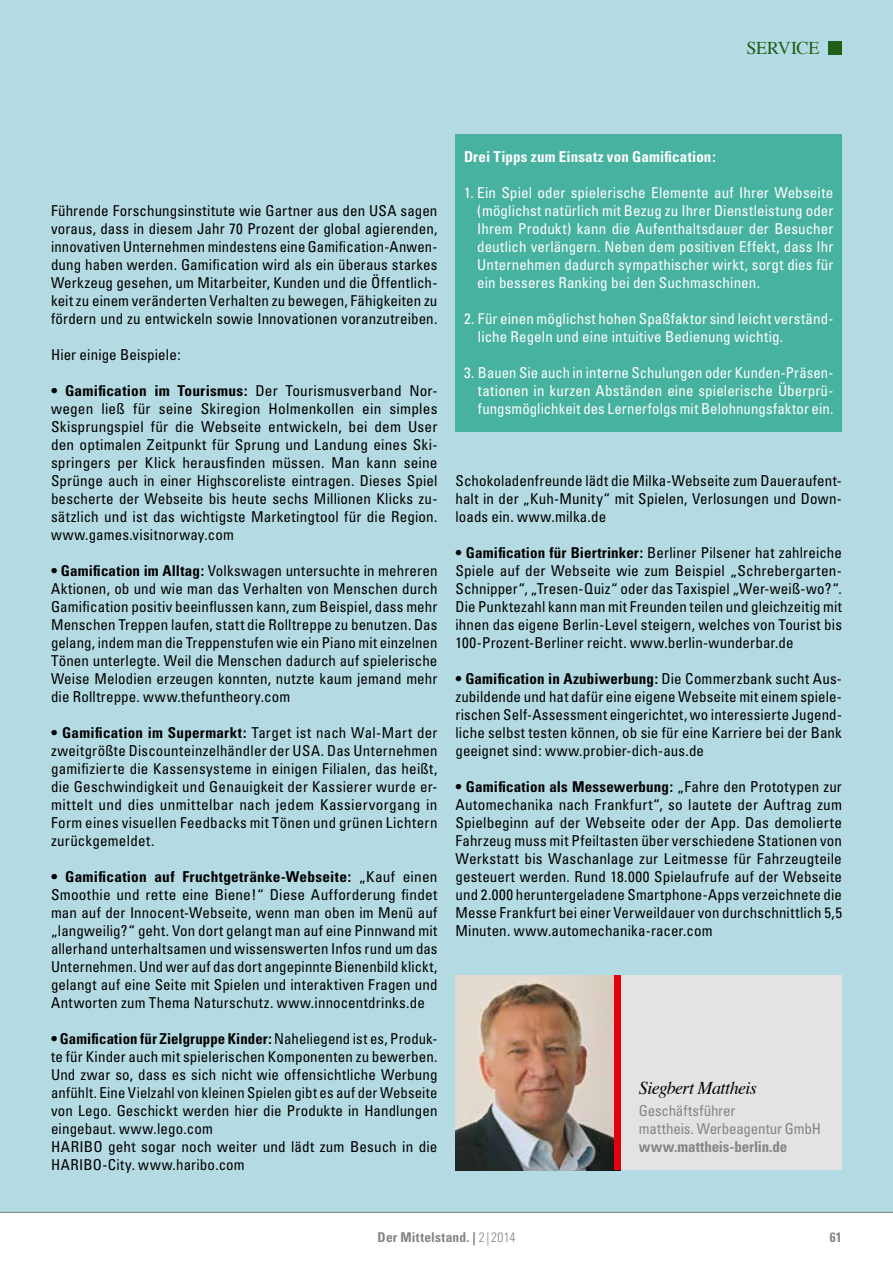
<style>
.page{position:relative;width:893px;height:1263px;background:#fff}
.page>*{position:absolute;margin:0;border:0;box-sizing:border-box;transform-origin:0 0}
.t1{font:italic 18px "Times";letter-spacing:-.035em;color:#000}
.t2{font:18px "Times";letter-spacing:-.01em;color:#1f5f1a}
.t3{font:condensed 15px/18px "Univers";letter-spacing:.01em;color:#000;text-align:justify}
.t4{font:condensed 15px/18px "Univers";letter-spacing:.005em;color:#fff;text-align:justify}
.t5{font:condensed 15px/18px "Univers";letter-spacing:-.015em;color:#848584}
.t6{font:700 condensed 15px "Univers";letter-spacing:.01em;color:#fff}
.t7{font:700 condensed 15px "Univers";letter-spacing:-.01em;color:#848584}
.t8{font:700 condensed 13.5px "Univers";letter-spacing:.015em;color:#848584}
.s1{font-weight:700}
.s2{font-weight:300}
</style>
<div class="page">
<div style="left:0;top:0;width:893px;height:1212px;background:#b4dbe3"></div>
<div style="left:572px;top:975px;width:270px;height:195px;background:#e3e3e3"></div>
<img style="left:455px;top:975px;width:166px;height:195px">
<div style="left:614px;top:975px;width:6px;height:195px;background:#e3000f"></div>
<div style="left:455px;top:134px;width:387px;height:298px;background:#47b2a0"></div>
<div style="left:828px;top:41px;width:14px;height:14px;background:#1f5f1a"></div>
<hr style="left:0;top:1212px;width:893px;height:1px;background:#848584">
<p class="t2" style="left:746px;top:31px;width:75px">SERVICE</p>
<p class="t3" style="left:51px;top:201px;width:388px">Führende Forschungsinstitute wie Gartner aus den USA sagen voraus, dass in diesem Jahr 70 Prozent der global agierenden, innovativen Unternehmen mindestens eine Gamification-Anwen&shy;dung haben werden. Gamification wird als ein überaus starkes Werkzeug gesehen, um Mitarbeiter, Kunden und die Öffentlich&shy;keit zu einem veränderten Verhalten zu bewegen, Fähigkeiten zu fördern und zu entwickeln sowie Innovationen voranzutreiben.</p>
<p class="t3" style="left:51px;top:345px;width:131px">Hier einige Beispiele:</p>
<p class="t3" style="left:51px;top:381px;width:388px"><span class="s1">• Gamification im Tourismus:</span> Der Tourismusverband Nor&shy;wegen ließ für seine Skiregion Holmenkollen ein simples Skisprungspiel für die Webseite entwickeln, bei dem User den optimalen Zeitpunkt für Sprung und Landung eines Ski&shy;springers per Klick herausfinden müssen. Man kann seine Sprünge auch in einer Highscoreliste eintragen. Dieses Spiel bescherte der Webseite bis heute sechs Millionen Klicks zu&shy;sätzlich und ist das wichtigste Marketingtool für die Region. www.games.visitnorway.com</p>
<p class="t3" style="left:51px;top:561px;width:388px"><span class="s1">• Gamification im Alltag:</span> Volkswagen untersuchte in mehreren Aktionen, ob und wie man das Verhalten von Menschen durch Gamification positiv beeinflussen kann, zum Beispiel, dass mehr Menschen Treppen laufen, statt die Rolltreppe zu benutzen. Das gelang, indem man die Treppenstufen wie ein Piano mit einzelnen Tönen unterlegte. Weil die Menschen dadurch auf spielerische Weise Melodien erzeugen konnten, nutzte kaum jemand mehr die Rolltreppe. www.thefuntheory.com</p>
<p class="t3" style="left:51px;top:723px;width:388px"><span class="s1">• Gamification im Supermarkt:</span> Target ist nach Wal-Mart der zweitgrößte Discounteinzelhändler der USA. Das Unternehmen gamifizierte die Kassensysteme in einigen Filialen, das heißt, die Geschwindigkeit und Genauigkeit der Kassierer wurde er&shy;mittelt und dies unmittelbar nach jedem Kassiervorgang in Form eines visuellen Feedbacks mit Tönen und grünen Lichtern zurückgemeldet.</p>
<p class="t3" style="left:51px;top:867px;width:388px"><span class="s1">• Gamification auf Fruchtgetränke-Webseite:</span> „Kauf einen Smoothie und rette eine Biene!“ Diese Aufforderung findet man auf der Innocent-Webseite, wenn man oben im Menü auf „langweilig?“ geht. Von dort gelangt man auf eine Pinnwand mit allerhand unterhaltsamen und wissenswerten Infos rund um das Unternehmen. Und wer auf das dort angepinnte Bienenbild klickt, gelangt auf eine Seite mit Spielen und interaktiven Fragen und Antworten zum Thema Naturschutz. www.innocentdrinks.de</p>
<p class="t3" style="left:51px;top:1029px;width:388px;text-align:left"><span class="s1">• Gamification für Zielgruppe Kinder:</span> Naheliegend ist es, Produk&shy;te für Kinder auch mit spielerischen Komponenten zu bewerben.<br>Und zwar so, dass es sich nicht wie offensichtliche Werbung anfühlt. Eine Vielzahl von kleinen Spielen gibt es auf der Webseite von Lego. Geschickt werden hier die Produkte in Handlungen eingebaut. www.lego.com<br>HARIBO geht sogar noch weiter und lädt zum Besuch in die HARIBO-City. www.haribo.com</p>
<p class="t6" style="left:464px;top:147px;width:253px">Drei Tipps zum Einsatz von Gamification:</p>
<p class="t4" style="left:477px;top:183px;width:358px;text-indent:-13px">1. Ein Spiel oder spielerische Elemente auf Ihrer Webseite (möglichst natürlich mit Bezug zu Ihrer Dienstleistung oder Ihrem Produkt) kann die Aufenthaltsdauer der Besucher deutlich verlängern. Neben dem positiven Effekt, dass Ihr Unternehmen dadurch sympathischer wirkt, sorgt dies für ein besseres Ranking bei den Suchmaschinen.</p>
<p class="t4" style="left:478px;top:309px;width:357px;text-indent:-14px">2. Für einen möglichst hohen Spaßfaktor sind leicht verständ&shy;liche Regeln und eine intuitive Bedienung wichtig.</p>
<p class="t4" style="left:478px;top:363px;width:357px;text-indent:-14px">3. Bauen Sie auch in interne Schulungen oder Kunden-Präsen&shy;tationen in kurzen Abständen eine spielerische Überprü&shy;fungsmöglichkeit des Lernerfolgs mit Belohnungsfaktor ein.</p>
<p class="t3" style="left:455px;top:471px;width:388px">Schokoladenfreunde lädt die Milka-Webseite zum Daueraufent&shy;halt in der „Kuh-Munity“ mit Spielen, Verlosungen und Down&shy;loads ein. www.milka.de</p>
<p class="t3" style="left:455px;top:543px;width:388px"><span class="s1">• Gamification für Biertrinker:</span> Berliner Pilsener hat zahlreiche Spiele auf der Webseite wie zum Beispiel „Schrebergarten-Schnipper“, „Tresen-Quiz“ oder das Taxispiel „Wer-weiß-wo?“.<br>Die Punktezahl kann man mit Freunden teilen und gleichzeitig mit ihnen das eigene Berlin-Level steigern, welches von Tourist bis 100-Prozent-Berliner reicht. www.berlin-wunderbar.de</p>
<p class="t3" style="left:455px;top:669px;width:388px"><span class="s1">• Gamification in Azubiwerbung:</span> Die Commerzbank sucht Aus&shy;zubildende und hat dafür eine eigene Webseite mit einem spiele&shy;rischen Self-Assessment eingerichtet, wo interessierte Jugend&shy;liche selbst testen können, ob sie für eine Karriere bei der Bank geeignet sind: www.probier-dich-aus.de</p>
<p class="t3" style="left:455px;top:777px;width:388px"><span class="s1">• Gamification als Messewerbung:</span> „Fahre den Prototypen zur Automechanika nach Frankfurt“, so lautete der Auftrag zum Spielbeginn auf der Webseite oder der App. Das demolierte Fahrzeug muss mit Pfeiltasten über verschiedene Stationen von Werkstatt bis Waschanlage zur Leitmesse für Fahrzeugteile gesteuert werden. Rund 18.000 Spielaufrufe auf der Webseite und 2.000 heruntergeladene Smartphone-Apps verzeichnete die Messe Frankfurt bei einer Verweildauer von durchschnittlich 5,5<br>Minuten. www.automechanika-racer.com</p>
<p class="t1" style="left:639px;top:1072px;width:119px">Siegbert Mattheis</p>
<p class="t5" style="left:639px;top:1101px;width:184px">Geschäftsführer<br>mattheis. Werbeagentur GmbH</p>
<p class="t7" style="left:639px;top:1137px;width:150px">www.mattheis-berlin.de</p>
<p class="t8" style="left:378px;top:1229px;width:139px">Der Mittelstand. | <span class="s2">2|2014</span></p>
<p class="t8" style="left:830px;top:1229px;width:13px">61</p>
</div>
